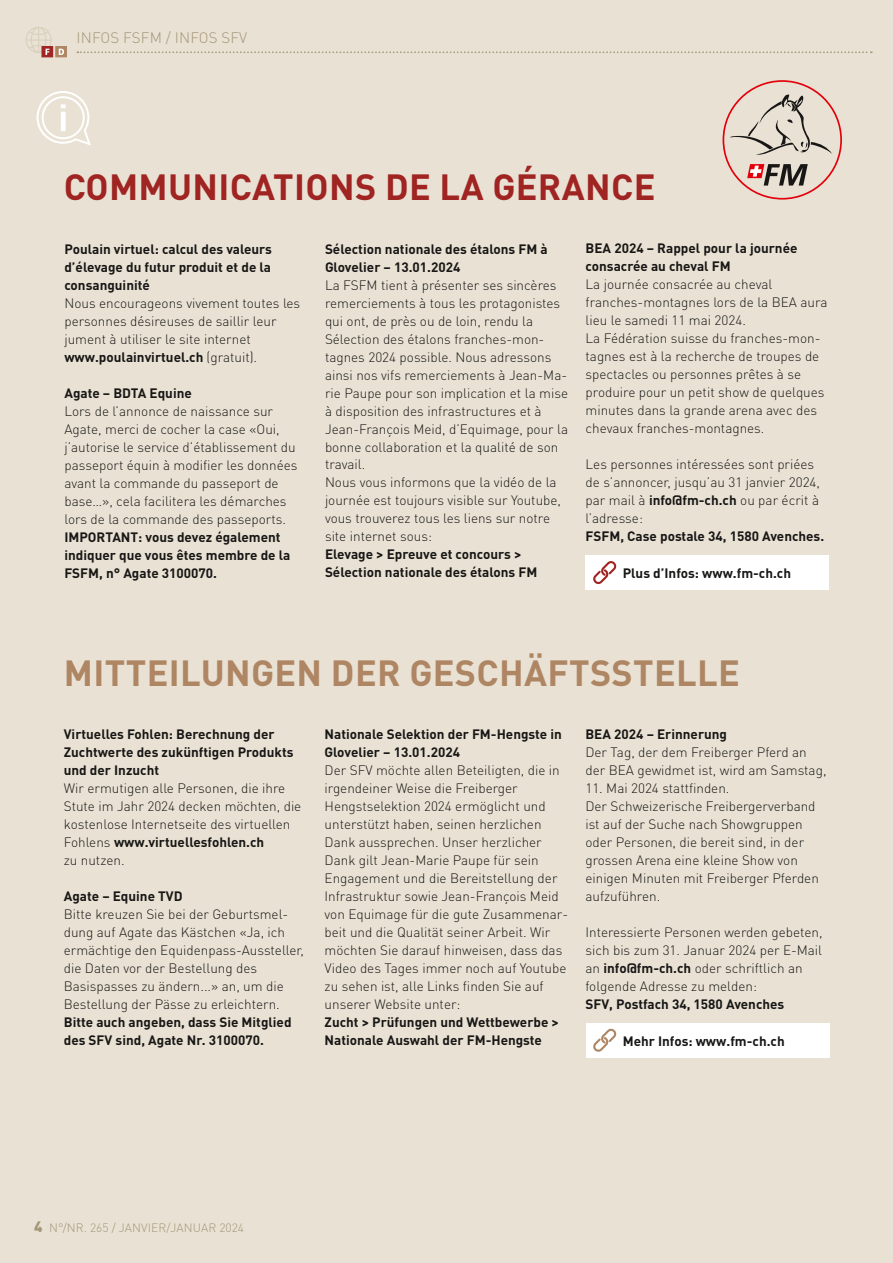
<style>
.page{position:relative;width:893px;height:1263px;background:#e9e2d4}
.page>*{position:absolute;margin:0;border:0;box-sizing:border-box;transform-origin:0 0}
.t1{font:700 36px "DINOT";letter-spacing:.01em;color:#af8664}
.t2{font:700 36px "DINOT";letter-spacing:.01em;color:#9f2422}
.t3{font:300 15px "DINOT";letter-spacing:.01em;color:#a59678}
.t4{font:300 13.5px/18px "DINOT";color:#181716}
.t5{font:700 13.5px/18px "DINOT";color:#181716}
.t6{font:300 12px "DINOT";letter-spacing:.01em;color:#a59678}
.s1{font-weight:700}
.s2{font-weight:900;font-size:15px}
</style>
<div class="page">
<svg style="left:723px;top:80px;width:119px;height:120px"></svg>
<div style="left:586px;top:555px;width:243px;height:35px;background:#fff"></div>
<div style="left:586px;top:1023px;width:243px;height:35px;background:#fff"></div>
<svg style="left:593px;top:561px;width:24px;height:23px"></svg>
<svg style="left:593px;top:1028px;width:24px;height:24px"></svg>
<svg style="left:37px;top:91px;width:54px;height:55px"></svg>
<svg style="left:77px;top:51px;width:795px;height:2px"></svg>
<svg style="left:55px;top:46px;width:12px;height:11px"></svg>
<svg style="left:59px;top:49px;width:5px;height:6px"></svg>
<div style="left:41px;top:46px;width:12px;height:11px;background:#9f2422"></div>
<svg style="left:25px;top:27px;width:27px;height:28px"></svg>
<p class="t3" style="left:77px;top:27px;width:172px">INFOS FSFM / INFOS SFV</p>
<h1 class="t2" style="left:64px;top:162px;width:593px">COMMUNICATIONS DE LA GÉRANCE</h1>
<p class="t5" style="left:64px;top:239px;width:209px;text-align:justify">Poulain virtuel: calcul des valeurs d’élevage du futur produit et de la consanguinité</p>
<p class="t4" style="left:64px;top:293px;width:237px">Nous encourageons vivement toutes les personnes désireuses de saillir leur jument à utiliser le site internet <span class="s1">www.poulainvirtuel.ch</span> (gratuit).</p>
<p class="t5" style="left:64px;top:383px;width:129px">Agate – BDTA Equine</p>
<p class="t4" style="left:64px;top:401px;width:235px">Lors de l’annonce de naissance sur Agate, merci de cocher la case «Oui, j’autorise le service d’établissement du passeport équin à modifier les données avant la commande du passeport de base…», cela facilitera les démarches lors de la commande des passeports.</p>
<p class="t5" style="left:64px;top:527px;width:228px">IMPORTANT: vous devez également indiquer que vous êtes membre de la<br>FSFM, n° Agate 3100070.</p>
<p class="t5" style="left:325px;top:239px;width:224px">Sélection nationale des étalons FM à<br>Glovelier – 13.01.2024</p>
<p class="t4" style="left:325px;top:275px;width:245px">La FSFM tient à présenter ses sincères remerciements à tous les protagonistes qui ont, de près ou de loin, rendu la Sélection des étalons franches-mon&shy;tagnes 2024 possible. Nous adressons ainsi nos vifs remerciements à Jean-Ma&shy;rie Paupe pour son implication et la mise à disposition des infrastructures et à Jean-François Meid, d’Equimage, pour la bonne collaboration et la qualité de son travail.<br>Nous vous informons que la vidéo de la journée est toujours visible sur Youtube, vous trouverez tous les liens sur notre site internet sous:</p>
<p class="t5" style="left:325px;top:545px;width:214px">Elevage &gt; Epreuve et concours &gt;<br>Sélection nationale des étalons FM</p>
<p class="t5" style="left:586px;top:239px;width:213px">BEA 2024 – Rappel pour la journée consacrée au cheval FM</p>
<p class="t4" style="left:586px;top:275px;width:243px">La journée consacrée au cheval franches-montagnes lors de la BEA aura lieu le samedi 11 mai 2024.<br>La Fédération suisse du franches-mon&shy;tagnes est à la recherche de troupes de spectacles ou personnes prêtes à se produire pour un petit show de quelques minutes dans la grande arena avec des chevaux franches-montagnes.</p>
<p class="t4" style="left:586px;top:455px;width:236px">Les personnes intéressées sont priées de s’annoncer, jusqu’au 31 janvier 2024, par mail à <span class="s1">info@fm-ch.ch</span> ou par écrit à l’adresse:</p>
<p class="t5" style="left:586px;top:527px;width:240px">FSFM, Case postale 34, 1580 Avenches.</p>
<p class="t5" style="left:623px;top:563px;width:170px">Plus d’Infos: www.fm-ch.ch</p>
<h1 class="t1" style="left:64px;top:648px;width:678px">MITTEILUNGEN DER GESCHÄFTSSTELLE</h1>
<p class="t5" style="left:64px;top:725px;width:231px">Virtuelles Fohlen: Berechnung der<br>Zuchtwerte des zukünftigen Produkts und der Inzucht</p>
<p class="t4" style="left:64px;top:779px;width:239px">Wir ermutigen alle Personen, die ihre<br>Stute im Jahr 2024 decken möchten, die kostenlose Internetseite des virtuellen<br>Fohlens <span class="s1">www.virtuellesfohlen.ch<br></span>zu nutzen.</p>
<p class="t5" style="left:64px;top:887px;width:120px">Agate – Equine TVD</p>
<p class="t4" style="left:64px;top:905px;width:242px">Bitte kreuzen Sie bei der Geburtsmel&shy;dung auf Agate das Kästchen «Ja, ich ermächtige den Equidenpass-Aussteller, die Daten vor der Bestellung des Basispasses zu ändern...» an, um die Bestellung der Pässe zu erleichtern.</p>
<p class="t5" style="left:64px;top:1013px;width:229px">Bitte auch angeben, dass Sie Mitglied des SFV sind, Agate Nr. 3100070.</p>
<p class="t5" style="left:325px;top:725px;width:239px">Nationale Selektion der FM-Hengste in<br>Glovelier – 13.01.2024</p>
<p class="t4" style="left:325px;top:761px;width:245px">Der SFV möchte allen Beteiligten, die in irgendeiner Weise die Freiberger Hengstselektion 2024 ermöglicht und unterstützt haben, seinen herzlichen Dank aussprechen. Unser herzlicher Dank gilt Jean-Marie Paupe für sein Engagement und die Bereitstellung der Infrastruktur sowie Jean-François Meid von Equimage für die gute Zusammenar&shy;beit und die Qualität seiner Arbeit. Wir möchten Sie darauf hinweisen, dass das Video des Tages immer noch auf Youtube zu sehen ist, alle Links finden Sie auf unserer Website unter:</p>
<p class="t5" style="left:325px;top:1013px;width:236px">Zucht &gt; Prüfungen und Wettbewerbe &gt;<br>Nationale Auswahl der FM-Hengste</p>
<p class="t5" style="left:585px;top:725px;width:143px">BEA 2024 – Erinnerung</p>
<p class="t4" style="left:585px;top:743px;width:243px">Der Tag, der dem Freiberger Pferd an der BEA gewidmet ist, wird am Samstag,</p>
<p class="t4" style="left:585px;top:779px;width:235px">11. Mai 2024 stattfinden.<br>Der Schweizerische Freibergerverband ist auf der Suche nach Showgruppen oder Personen, die bereit sind, in der grossen Arena eine kleine Show von einigen Minuten mit Freiberger Pferden aufzuführen.</p>
<p class="t4" style="left:585px;top:923px;width:239px">Interessierte Personen werden gebeten, sich bis zum 31. Januar 2024 per E-Mail an <span class="s1">info@fm-ch.ch</span> oder schriftlich an folgende Adresse zu melden:</p>
<p class="t5" style="left:585px;top:995px;width:200px">SFV, Postfach 34, 1580 Avenches</p>
<p class="t5" style="left:623px;top:1031px;width:163px">Mehr Infos: www.fm-ch.ch</p>
<p class="t6" style="left:34px;top:1219px;width:212px"><span class="s2">4</span> N°/NR. 265 / JANVIER/JANUAR 2024</p>
</div>
